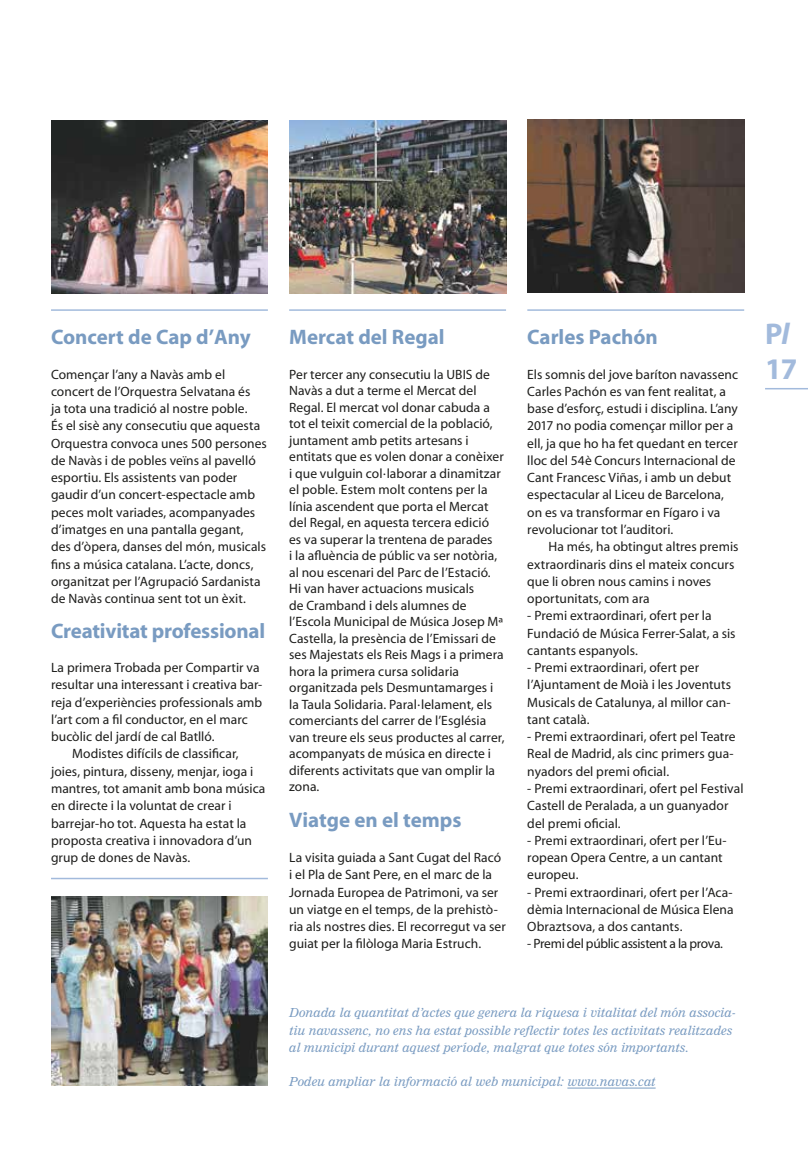
<style>
.page{position:relative;width:808px;height:1149px;background:#fff}
.page>*{position:absolute;margin:0;border:0;box-sizing:border-box;transform-origin:0 0}
.t1{font:700 30px "Myriad";color:#a2badc}
.t2{font:700 21px "Myriad";letter-spacing:-.005em;color:#799bc1}
.t3{font:13.5px/17.2px "Myriad";letter-spacing:.005em;color:#1d1d1b}
.t4{font:13.5px/17.2px "Nimrod Itlic";letter-spacing:.005em;color:#799bc1}
.t5{font:13.5px "Myriad";letter-spacing:-.025em;color:#1d1d1b}
.s1{font-style:italic}
</style>
<div class="page">
<hr style="left:51px;top:309px;width:217px;height:2px;background:#a2badc">
<hr style="left:51px;top:877px;width:217px;height:2px;background:#a2badc">
<hr style="left:289px;top:309px;width:217px;height:2px;background:#a2badc">
<hr style="left:527px;top:309px;width:217px;height:2px;background:#a2badc">
<hr style="left:567px;top:1087px;width:89px;height:1px;background:#799bc1">
<img style="left:51px;top:121px;width:217px;height:172px">
<img style="left:289px;top:121px;width:217px;height:172px">
<img style="left:527px;top:120px;width:217px;height:172px">
<img style="left:51px;top:896px;width:217px;height:188px">
<hr style="left:765px;top:388px;width:43px;height:1px;background:#a2badc">
<h2 class="t2" style="left:51px;top:326px;width:201px">Concert de Cap d’Any</h2>
<h1 class="t1" style="left:765px;top:318px;width:26px">P<span class="s1">l</span></h1>
<p class="t3" style="left:51px;top:366px;width:217px">Començar l’any a Navàs amb el concert de l’Orquestra Selvatana és<br>ja tota una tradició al nostre poble.<br>És el sisè any consecutiu que aquesta Orquestra convoca unes 500 persones de Navàs i de pobles veïns al pavelló esportiu. Els assistents van poder gaudir d’un concert-espectacle amb peces molt variades, acompanyades d’imatges en una pantalla gegant,<br>des d’òpera, danses del món, musicals fins a música catalana. L’acte, doncs, organitzat per l’Agrupació Sardanista de Navàs continua sent tot un èxit.</p>
<h2 class="t2" style="left:51px;top:619px;width:216px">Creativitat professional</h2>
<p class="t3" style="left:51px;top:659px;width:210px">La primera Trobada per Compartir va</p>
<p class="t3" style="left:51px;top:676px;width:213px">resultar una interessant i creativa bar-</p>
<p class="t3" style="left:51px;top:693px;width:213px">reja d’experiències professionals amb</p>
<p class="t3" style="left:51px;top:711px;width:198px">l’art com a fil conductor, en el marc</p>
<p class="t3" style="left:51px;top:728px;width:165px">bucòlic del jardí de cal Batlló.</p>
<p class="t3" style="left:72px;top:745px;width:168px">Modistes difícils de classificar,</p>
<p class="t3" style="left:51px;top:763px;width:204px">joies, pintura, disseny, menjar, ioga i</p>
<p class="t3" style="left:51px;top:780px;width:216px">mantres, tot amanit amb bona música</p>
<p class="t3" style="left:51px;top:797px;width:182px">en directe i la voluntat de crear i</p>
<p class="t3" style="left:51px;top:814px;width:197px">barrejar-ho tot. Aquesta ha estat la</p>
<p class="t3" style="left:51px;top:832px;width:203px">proposta creativa i innovadora d’un</p>
<p class="t3" style="left:51px;top:849px;width:141px">grup de dones de Navàs.</p>
<h2 class="t2" style="left:289px;top:326px;width:157px">Mercat del Regal</h2>
<p class="t3" style="left:289px;top:366px;width:217px;line-height:16.5px">Per tercer any consecutiu la UBIS de Navàs a dut a terme el Mercat del Regal. El mercat vol donar cabuda a tot el teixit comercial de la població, juntament amb petits artesans i entitats que es volen donar a conèixer i que vulguin col·laborar a dinamitzar el poble. Estem molt contens per la línia ascendent que porta el Mercat del Regal, en aquesta tercera edició es va superar la trentena de parades<br>i la afluència de públic va ser notòria, al nou escenari del Parc de l’Estació.<br>Hi van haver actuacions musicals<br>de Cramband i dels alumnes de l’Escola Municipal de Música Josep Mª Castella, la presència de l’Emissari de ses Majestats els Reis Mags i a primera hora la primera cursa solidaria organitzada pels Desmuntamarges i la Taula Solidaria. Paral·lelament, els comerciants del carrer de l’Església van treure els seus productes al carrer, acompanyats de música en directe i diferents activitats que van omplir la zona.</p>
<h2 class="t2" style="left:289px;top:809px;width:174px">Viatge en el temps</h2>
<p class="t3" style="left:289px;top:849px;width:218px">La visita guiada a Sant Cugat del Racó i el Pla de Sant Pere, en el marc de la Jornada Europea de Patrimoni, va ser un viatge en el temps, de la prehistò&shy;ria als nostres dies. El recorregut va ser guiat per la filòloga Maria Estruch.</p>
<h2 class="t2" style="left:527px;top:326px;width:132px">Carles Pachón</h2>
<p class="t3" style="left:527px;top:366px;width:212px">Els somnis del jove baríton navassenc Carles Pachón es van fent realitat, a base d’esforç, estudi i disciplina. L’any 2017 no podia començar millor per a ell, ja que ho ha fet quedant en tercer lloc del 54è Concurs Internacional de Cant Francesc Viñas, i amb un debut espectacular al Liceu de Barcelona, on es va transformar en Fígaro i va revolucionar tot l’auditori.</p>
<p class="t3" style="left:527px;top:538px;width:213px;text-indent:21px">Ha més, ha obtingut altres premis extraordinaris dins el mateix concurs que li obren nous camins i noves oportunitats, com ara</p>
<p class="t3" style="left:527px;top:607px;width:210px">- Premi extraordinari, ofert per la<br>Fundació de Música Ferrer-Salat, a sis cantants espanyols.</p>
<p class="t3" style="left:527px;top:659px;width:205px">- Premi extraordinari, ofert per l’Ajuntament de Moià i les Joventuts<br>Musicals de Catalunya, al millor can&shy;tant català.</p>
<p class="t3" style="left:527px;top:728px;width:210px">- Premi extraordinari, ofert pel Teatre<br>Real de Madrid, als cinc primers gua&shy;nyadors del premi oficial.</p>
<p class="t3" style="left:527px;top:780px;width:218px">- Premi extraordinari, ofert pel Festival<br>Castell de Peralada, a un guanyador del premi oficial.</p>
<p class="t3" style="left:527px;top:832px;width:201px">- Premi extraordinari, ofert per l’Eu&shy;ropean Opera Centre, a un cantant europeu.</p>
<p class="t3" style="left:527px;top:883px;width:208px;text-align:justify">- Premi extraordinari, ofert per l’Aca&shy;dèmia Internacional de Música Elena Obraztsova, a dos cantants.</p>
<p class="t5" style="left:527px;top:936px;width:197px">- Premi del públic assistent a la prova.</p>
<h1 class="t1" style="left:765px;top:353px;width:34px">17</h1>
<p class="t4" style="left:289px;top:1005px;width:448px">Donada la quantitat d’actes que genera la riquesa i vitalitat del món associa&shy;tiu navassenc, no ens ha estat possible reflectir totes les activitats realitzades al municipi durant aquest període, malgrat que totes són importants.</p>
<p class="t4" style="left:289px;top:1074px;width:368px">Podeu ampliar la informació al web municipal: www.navas.cat</p>
</div>
